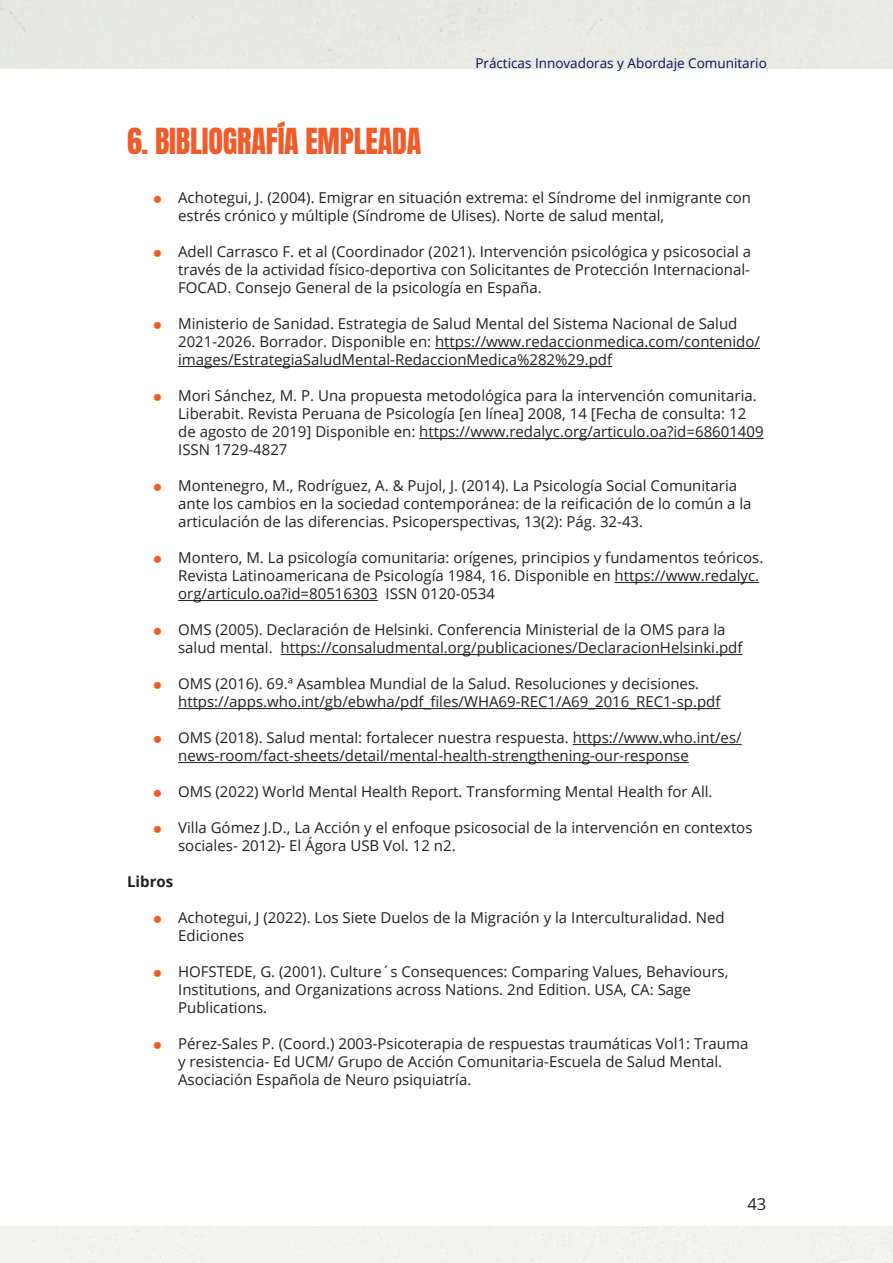
<style>
.page{position:relative;width:893px;height:1263px;background:#fff}
.page>*{position:absolute;margin:0;border:0;box-sizing:border-box;transform-origin:0 0}
.TITULO_1{font:30px "Anton";letter-spacing:-.005em;color:#f15b2a}
.t1{font:16.5px "Open Sans";color:#231f20}
.t2{font:15px/18px "Open Sans";color:#231f20}
.PARRAFO{font:700 15px "Open Sans";color:#231f20}
.t3{font:13.5px "Open Sans";color:#09105a}
.s1{color:#f15b2a}
</style>
<div class="page">
<hr style="left:435px;top:348px;width:325px;height:1px;background:#231f20">
<hr style="left:178px;top:366px;width:434px;height:1px;background:#231f20">
<hr style="left:419px;top:438px;width:345px;height:1px;background:#231f20">
<hr style="left:615px;top:582px;width:144px;height:1px;background:#231f20">
<hr style="left:178px;top:600px;width:200px;height:1px;background:#231f20">
<hr style="left:281px;top:654px;width:461px;height:1px;background:#231f20">
<hr style="left:178px;top:708px;width:542px;height:1px;background:#231f20">
<hr style="left:573px;top:744px;width:169px;height:1px;background:#231f20">
<hr style="left:178px;top:762px;width:511px;height:1px;background:#231f20">
<p class="TITULO_1" style="left:127px;top:126px;width:296px">6. BIBLIOGRAFÍA EMPLEADA</p>
<p class="t3" style="left:475px;top:54px;width:293px">Prácticas Innovadoras y Abordaje Comunitario</p>
<p class="t2" style="left:178px;top:189px;width:574px;text-indent:-26px"><span class="s1">⚫</span> Achotegui, J. (2004). Emigrar en situación extrema: el Síndrome del inmigrante con estrés crónico y múltiple (Síndrome de Ulises). Norte de salud mental,</p>
<p class="t2" style="left:178px;top:243px;width:574px;text-align:justify;text-indent:-26px"><span class="s1">⚫</span> Adell Carrasco F. et al (Coordinador (2021). Intervención psicológica y psicosocial a través de la actividad físico-deportiva con Solicitantes de Protección Internacional-FOCAD. Consejo General de la psicología en España.</p>
<p class="t2" style="left:178px;top:315px;width:583px;text-indent:-26px"><span class="s1">⚫</span> Ministerio de Sanidad. Estrategia de Salud Mental del Sistema Nacional de Salud<br>2021-2026. Borrador. Disponible en: https://www.redaccionmedica.com/contenido/ images/EstrategiaSaludMental-RedaccionMedica%282%29.pdf</p>
<p class="t2" style="left:178px;top:387px;width:587px;text-indent:-26px"><span class="s1">⚫</span> Mori Sánchez, M. P. Una propuesta metodológica para la intervención comunitaria.<br>Liberabit. Revista Peruana de Psicología [en línea] 2008, 14 [Fecha de consulta: 12 de agosto de 2019] Disponible en: https://www.redalyc.org/articulo.oa?id=68601409<br>ISSN 1729-4827</p>
<p class="t2" style="left:178px;top:477px;width:575px;text-indent:-26px"><span class="s1">⚫</span> Montenegro, M., Rodríguez, A. &amp; Pujol, J. (2014). La Psicología Social Comunitaria ante los cambios en la sociedad contemporánea: de la reificación de lo común a la articulación de las diferencias. Psicoperspectivas, 13(2): Pág. 32-43.</p>
<p class="t2" style="left:178px;top:549px;width:587px;text-indent:-26px"><span class="s1">⚫</span> Montero, M. La psicología comunitaria: orígenes, principios y fundamentos teóricos.<br>Revista Latinoamericana de Psicología 1984, 16. Disponible en https://www.redalyc. org/articulo.oa?id=80516303 ISSN 0120-0534</p>
<p class="t2" style="left:178px;top:621px;width:566px;text-indent:-26px"><span class="s1">⚫</span> OMS (2005). Declaración de Helsinki. Conferencia Ministerial de la OMS para la salud mental. https://consaludmental.org/publicaciones/DeclaracionHelsinki.pdf</p>
<p class="t2" style="left:178px;top:675px;width:544px;text-indent:-26px"><span class="s1">⚫</span> OMS (2016). 69.ª Asamblea Mundial de la Salud. Resoluciones y decisiones. https://apps.who.int/gb/ebwha/pdf_files/WHA69-REC1/A69_2016_REC1-sp.pdf</p>
<p class="t2" style="left:178px;top:729px;width:565px;text-indent:-26px"><span class="s1">⚫</span> OMS (2018). Salud mental: fortalecer nuestra respuesta. https://www.who.int/es/ news-room/fact-sheets/detail/mental-health-strengthening-our-response</p>
<p class="t2" style="left:153px;top:783px;width:561px"><span class="s1">⚫</span> OMS (2022) World Mental Health Report. Transforming Mental Health for All.</p>
<p class="t2" style="left:178px;top:819px;width:576px;text-indent:-26px"><span class="s1">⚫</span> Villa Gómez J.D., La Acción y el enfoque psicosocial de la intervención en contextos sociales- 2012)- El Ágora USB Vol. 12 n2.</p>
<p class="PARRAFO" style="left:127px;top:871px;width:48px">Libros</p>
<p class="t2" style="left:178px;top:909px;width:548px;text-indent:-26px"><span class="s1">⚫</span> Achotegui, J (2022). Los Siete Duelos de la Migración y la Interculturalidad. Ned<br>Ediciones</p>
<p class="t2" style="left:178px;top:963px;width:552px;text-indent:-26px"><span class="s1">⚫</span> HOFSTEDE, G. (2001). Culture´s Consequences: Comparing Values, Behaviours,<br>Institutions, and Organizations across Nations. 2nd Edition. USA, CA: Sage<br>Publications.</p>
<p class="t2" style="left:178px;top:1035px;width:572px;text-indent:-26px"><span class="s1">⚫</span> Pérez-Sales P. (Coord.) 2003-Psicoterapia de respuestas traumáticas Vol1: Trauma y resistencia- Ed UCM/ Grupo de Acción Comunitaria-Escuela de Salud Mental.<br>Asociación Española de Neuro psiquiatría.</p>
<p class="t1" style="left:747px;top:1192px;width:20px">43</p>
</div>
